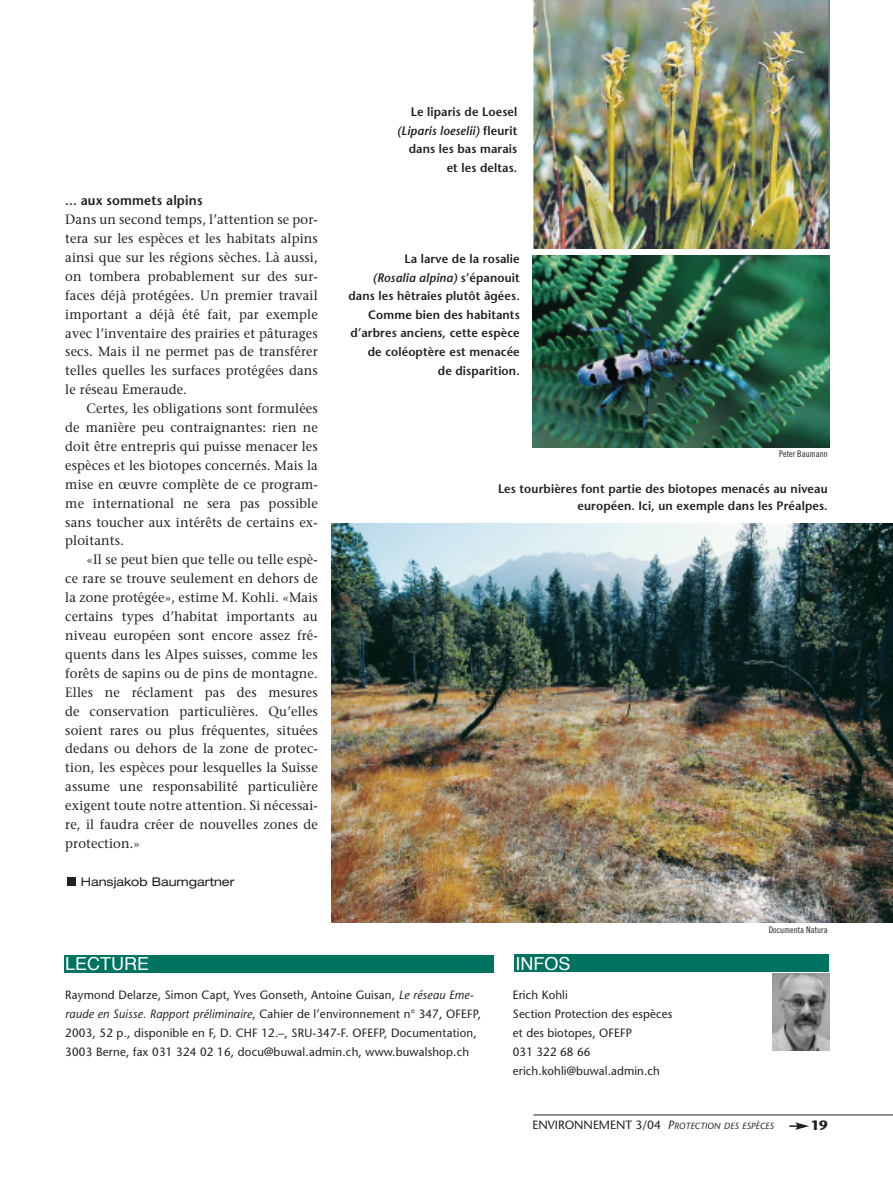
<style>
.page{position:relative;width:893px;height:1178px;background:#fff}
.page>*{position:absolute;margin:0;border:0;box-sizing:border-box;transform-origin:0 0}
.t1{font:18px "Helvetica";color:#fff}
.t2{font:13.5px/18.9px "Stone Serif";letter-spacing:.01em;color:#231f20;text-align:justify;scale:.96 1}
.t3{font:600 13.5px "Stone Sans";letter-spacing:.01em;color:#231f20;scale:.96 1}
.t4{font:700 13.5px "Stone Sans";color:#231f20}
.t5{font:600 12.3px/18.6px "Stone Sans";letter-spacing:.01em;color:#231f20;text-align:right;scale:.96 1}
.t6{font:12px/18.9px "Stone Sans";letter-spacing:.015em;color:#231f20;scale:.96 1}
.t7{font:expanded 12px "Helvetica Neue";color:#231f20}
.t8{font:italic 9px "Stone Sans";color:#231f20}
.t9{font:9px "Trade Gothic Cond Eighteen";color:#231f20}
.s1{font-style:italic}
.s2{font-style:normal;font-size:12px}
.s3{font-size:12px}
</style>
<div class="page">
<div style="left:67px;top:877px;width:8px;height:9px;background:#231f20"></div>
<hr style="left:533px;top:1114px;width:360px;height:1px;background:#231f20">
<svg style="left:789px;top:1122px;width:20px;height:8px"></svg>
<img style="left:773px;top:973px;width:56px;height:78px">
<div style="left:514px;top:955px;width:315px;height:17px;background:#007360"></div>
<div style="left:64px;top:955px;width:429px;height:18px;background:#007360"></div>
<img style="left:533px;top:255px;width:296px;height:193px">
<img style="left:332px;top:524px;width:561px;height:399px">
<img style="left:534px;top:0;width:295px;height:248px">
<p class="t3" style="left:65px;top:195px;width:144px">... aux sommets alpins</p>
<p class="t2" style="left:65px;top:211px;width:265px">Dans un second temps, l’attention se por&shy;tera sur les espèces et les habitats alpins ainsi que sur les régions sèches. Là aussi, on tombera probablement sur des sur&shy;faces déjà protégées. Un premier travail important a déjà été fait, par exemple avec l’inventaire des prairies et pâturages secs. Mais il ne permet pas de transférer telles quelles les surfaces protégées dans le réseau Emeraude.</p>
<p class="t2" style="left:65px;top:400px;width:265px;text-indent:21px">Certes, les obligations sont formulées de manière peu contraignantes: rien ne doit être entrepris qui puisse menacer les espèces et les biotopes concernés. Mais la mise en œuvre complète de ce program&shy;me international ne sera pas possible sans toucher aux intérêts de certains ex&shy;ploitants.</p>
<p class="t2" style="left:65px;top:552px;width:265px;text-indent:21px">«Il se peut bien que telle ou telle espè&shy;ce rare se trouve seulement en dehors de la zone protégée», estime M. Kohli. «Mais certains types d’habitat importants au niveau européen sont encore assez fré&shy;quents dans les Alpes suisses, comme les forêts de sapins ou de pins de montagne.<br>Elles ne réclament pas des mesures de conservation particulières. Qu’elles soient rares ou plus fréquentes, situées dedans ou dehors de la zone de protec&shy;tion, les espèces pour lesquelles la Suisse assume une responsabilité particulière exigent toute notre attention. Si nécessai&shy;re, il faudra créer de nouvelles zones de protection.»</p>
<p class="t7" style="left:81px;top:877px;width:155px">Hansjakob Baumgartner</p>
<h1 class="t1" style="left:65px;top:956px;width:85px">LECTURE</h1>
<p class="t5" style="left:397px;top:104px;width:127px">Le liparis de Loesel <span class="s1">(Liparis loeselii)</span> fleurit dans les bas marais et les deltas.</p>
<p class="t5" style="left:348px;top:251px;width:180px">La larve de la rosalie<br><span class="s1">(Rosalia alpina)</span> s’épanouit dans les hêtraies plutôt âgées.<br>Comme bien des habitants d’arbres anciens, cette espèce de coléoptère est menacée<br>de disparition.</p>
<p class="t9" style="left:779px;top:451px;width:50px">Peter Baumann</p>
<p class="t5" style="left:498px;top:482px;width:345px;line-height:16.5px">Les tourbières font partie des biotopes menacés au niveau européen. Ici, un exemple dans les Préalpes.</p>
<h1 class="t1" style="left:515px;top:956px;width:57px">INFOS</h1>
<p class="t9" style="left:769px;top:926px;width:60px">Documenta Natura</p>
<p class="t6" style="left:65px;top:987px;width:435px">Raymond Delarze, Simon Capt, Yves Gonseth, Antoine Guisan, <span class="s1">Le réseau Eme&shy;raude en Suisse. Rapport préliminaire</span>, Cahier de l’environnement n° 347, OFEFP, 2003, 52 p., disponible en F, D. CHF 12.–, SRU-347-F. OFEFP, Documentation, 3003 Berne, fax 031 324 02 16, docu@buwal.admin.ch, www.buwalshop.ch</p>
<p class="t6" style="left:513px;top:987px;width:168px">Erich Kohli<br>Section Protection des espèces et des biotopes, OFEFP<br>031 322 68 66 erich.kohli@buwal.admin.ch</p>
<p class="t8" style="left:532px;top:1122px;width:243px"><span class="s2">ENVIRONNEMENT 3/04</span> <span class="s3">P</span>ROTECTION DES ESPÈCES</p>
<p class="t4" style="left:811px;top:1120px;width:19px">19</p>
</div>
